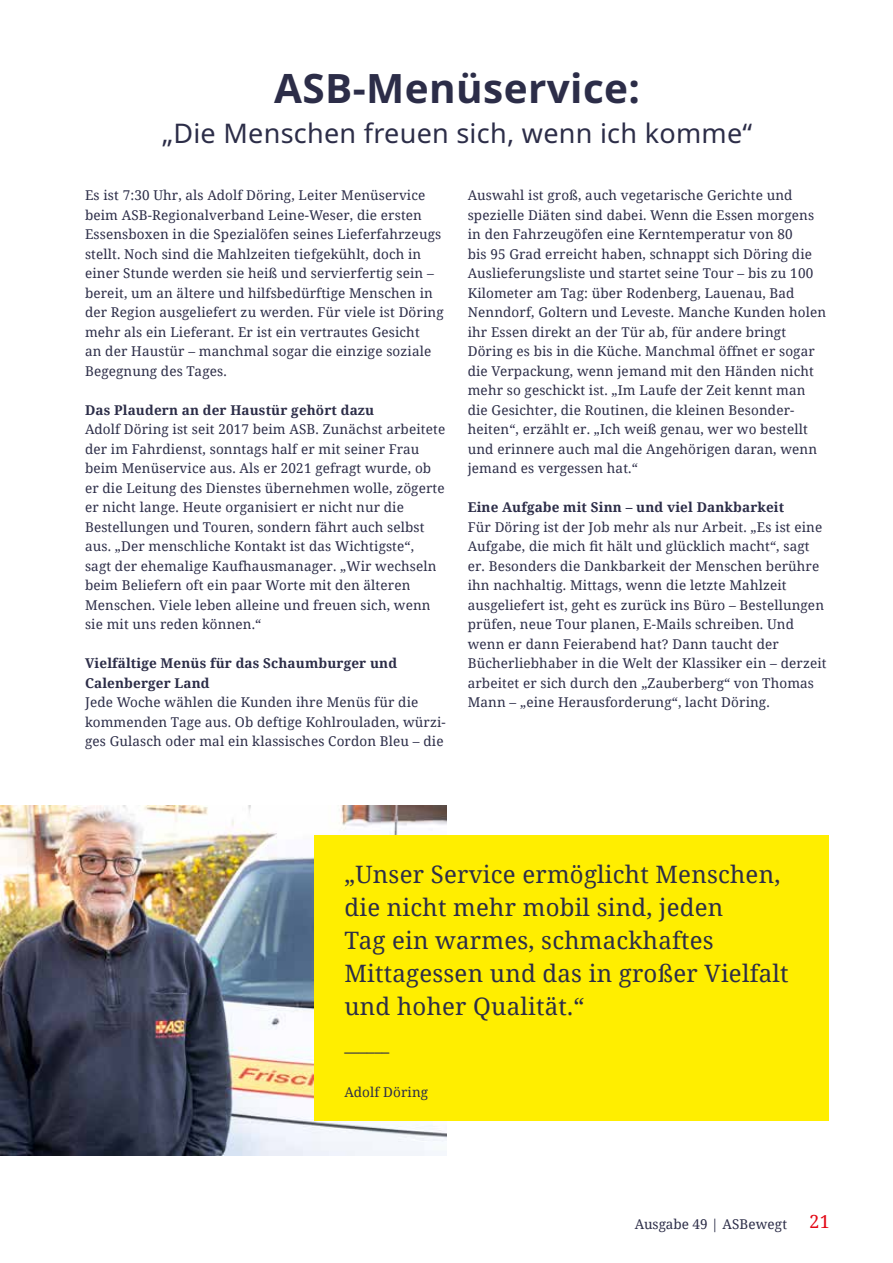
<style>
.page{position:relative;width:893px;height:1263px;background:#fff}
.page>*{position:absolute;margin:0;border:0;box-sizing:border-box;transform-origin:0 0}
.t1{font:700 40.5px "Noto Sans";letter-spacing:.01em;color:#2c2d48}
.t2{font:27px "Noto Sans";letter-spacing:.01em;color:#2c2d48}
.t3{font:24px/33px "Noto Serif";letter-spacing:.01em;color:#2c2d48}
.t4{font:18px "Noto Serif";color:#e30613}
.t5{font:700 15px "Noto Serif";color:#2c2d48}
.t6{font:13.5px/19.5px "Noto Serif";letter-spacing:.01em;color:#2c2d48}
.t7{font:700 13.5px/19.5px "Noto Serif";letter-spacing:.01em;color:#2c2d48}
</style>
<div class="page">
<img style="left:0;top:805px;width:446px;height:351px">
<div style="left:315px;top:834px;width:514px;height:286px;background:#fe0"></div>
<h1 class="t1" style="left:274px;top:59px;width:368px">ASB-Menüservice:</h1>
<h2 class="t2" style="left:162px;top:114px;width:592px">„Die Menschen freuen sich, wenn ich komme“</h2>
<p class="t6" style="left:85px;top:185px;width:360px">Es ist 7:30 Uhr, als Adolf Döring, Leiter Menüservice beim ASB-Regionalverband Leine-Weser, die ersten Essensboxen in die Spezialöfen seines Lieferfahrzeugs stellt. Noch sind die Mahlzeiten tiefgekühlt, doch in einer Stunde werden sie heiß und servierfertig sein – bereit, um an ältere und hilfsbedürftige Menschen in der Region ausgeliefert zu werden. Für viele ist Döring mehr als ein Lieferant. Er ist ein vertrautes Gesicht<br>an der Haustür – manchmal sogar die einzige soziale Begegnung des Tages.</p>
<p class="t7" style="left:85px;top:400px;width:291px">Das Plaudern an der Haustür gehört dazu</p>
<p class="t6" style="left:85px;top:419px;width:362px">Adolf Döring ist seit 2017 beim ASB. Zunächst arbeitete der im Fahrdienst, sonntags half er mit seiner Frau beim Menüservice aus. Als er 2021 gefragt wurde, ob er die Leitung des Dienstes übernehmen wolle, zögerte er nicht lange. Heute organisiert er nicht nur die Bestellungen und Touren, sondern fährt auch selbst aus. „Der menschliche Kontakt ist das Wichtigste“,<br>sagt der ehemalige Kaufhausmanager. „Wir wechseln beim Beliefern oft ein paar Worte mit den älteren Menschen. Viele leben alleine und freuen sich, wenn sie mit uns reden können.“</p>
<p class="t7" style="left:85px;top:653px;width:314px">Vielfältige Menüs für das Schaumburger und<br>Calenberger Land</p>
<p class="t6" style="left:85px;top:692px;width:362px">Jede Woche wählen die Kunden ihre Menüs für die kommenden Tage aus. Ob deftige Kohlrouladen, würzi&shy;ges Gulasch oder mal ein klassisches Cordon Bleu – die</p>
<p class="t6" style="left:468px;top:185px;width:360px">Auswahl ist groß, auch vegetarische Gerichte und spezielle Diäten sind dabei. Wenn die Essen morgens in den Fahrzeugöfen eine Kerntemperatur von 80<br>bis 95 Grad erreicht haben, schnappt sich Döring die Auslieferungsliste und startet seine Tour – bis zu 100<br>Kilometer am Tag: über Rodenberg, Lauenau, Bad Nenndorf, Goltern und Leveste. Manche Kunden holen ihr Essen direkt an der Tür ab, für andere bringt Döring es bis in die Küche. Manchmal öffnet er sogar die Verpackung, wenn jemand mit den Händen nicht mehr so geschickt ist. „Im Laufe der Zeit kennt man die Gesichter, die Routinen, die kleinen Besonder&shy;heiten“, erzählt er. „Ich weiß genau, wer wo bestellt und erinnere auch mal die Angehörigen daran, wenn jemand es vergessen hat.“</p>
<p class="t7" style="left:468px;top:497px;width:318px">Eine Aufgabe mit Sinn – und viel Dankbarkeit</p>
<p class="t6" style="left:468px;top:516px;width:360px">Für Döring ist der Job mehr als nur Arbeit. „Es ist eine Aufgabe, die mich fit hält und glücklich macht“, sagt er. Besonders die Dankbarkeit der Menschen berühre ihn nachhaltig. Mittags, wenn die letzte Mahlzeit ausgeliefert ist, geht es zurück ins Büro – Bestellungen prüfen, neue Tour planen, E-Mails schreiben. Und wenn er dann Feierabend hat? Dann taucht der Bücherliebhaber in die Welt der Klassiker ein – derzeit arbeitet er sich durch den „Zauberberg“ von Thomas Mann – „eine Herausforderung“, lacht Döring.</p>
<h3 class="t3" style="left:344px;top:857px;width:446px">„Unser Service ermöglicht Menschen, die nicht mehr mobil sind, jeden<br>Tag ein warmes, schmackhaftes<br>Mittagessen und das in großer Vielfalt und hoher Qualität.“</h3>
<p class="t5" style="left:344px;top:1041px;width:46px">—––––</p>
<p class="t6" style="left:344px;top:1082px;width:85px">Adolf Döring</p>
<p class="t6" style="left:635px;top:1213px;width:154px">Ausgabe 49 | ASBewegt</p>
<h3 class="t4" style="left:810px;top:1209px;width:22px">21</h3>
</div>
